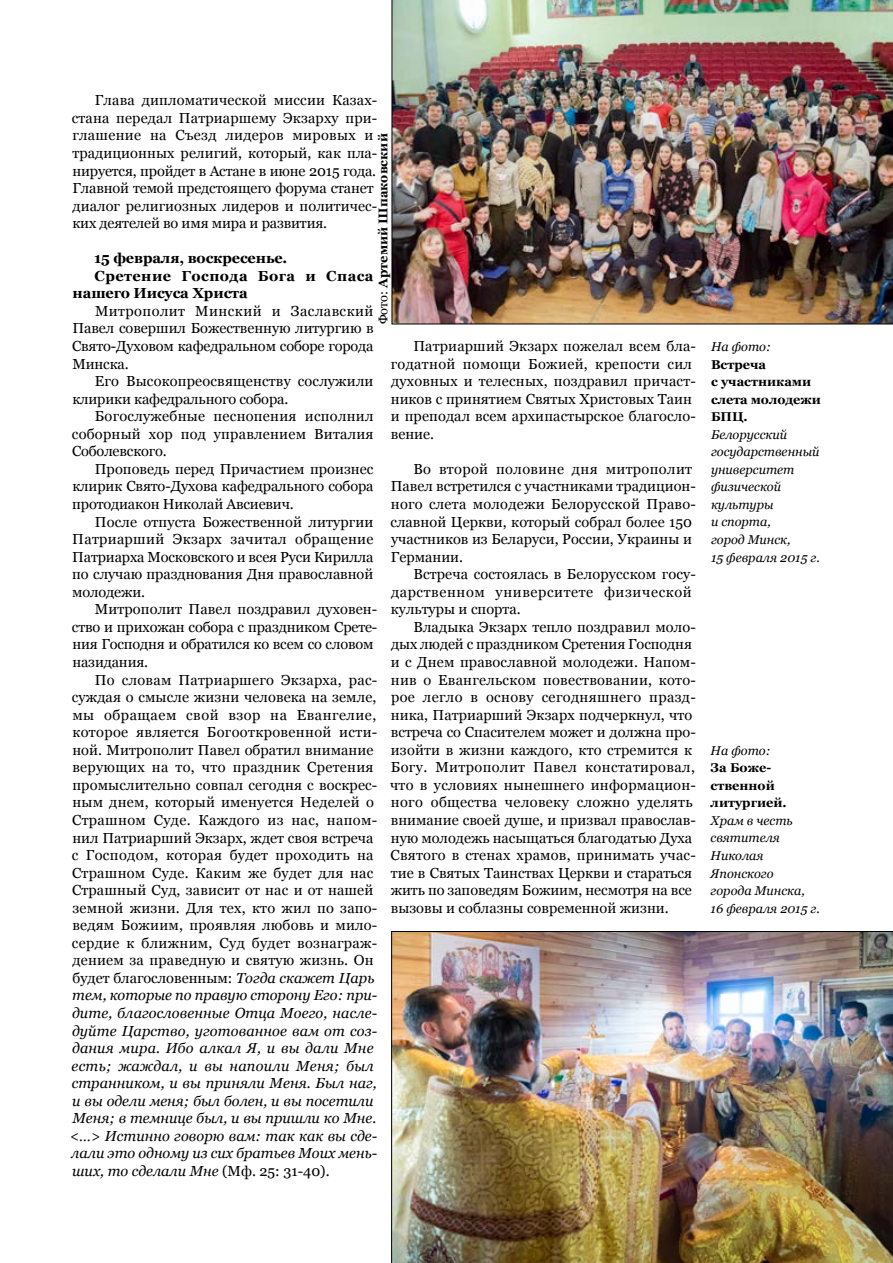
<style>
.page{position:relative;width:893px;height:1263px;background:#fff}
.page>*{position:absolute;margin:0;border:0;box-sizing:border-box;transform-origin:0 0}
.t1{font:14.55px/17.5px "Georgia";letter-spacing:.01em;color:#000}
.t2{font:italic 14.55px "Georgia";letter-spacing:.005em;color:#000}
.t3{font:14.55px "Georgia";letter-spacing:-.01em;color:#000}
.t4{font:700 14.55px "Georgia";letter-spacing:-.01em;color:#000}
.t5{font:14.55px "Georgia";letter-spacing:.04em;color:#000}
.t6{font:14.55px "Georgia";letter-spacing:.035em;color:#000}
.t7{font:14.55px "Georgia";letter-spacing:.03em;color:#000}
.t8{font:700 14.55px "Georgia";letter-spacing:.03em;color:#000}
.t9{font:italic 12.75px/17.5px "Georgia";color:#000}
.t10{font:700 12.75px "Georgia";color:#000}
.s1{font-style:italic}
.s2{font-style:normal}
.s3{font-weight:400}
.s4{font-weight:700;font-style:normal}
</style>
<div class="page">
<img style="left:392px;top:0;width:501px;height:324px">
<img style="left:391px;top:931px;width:502px;height:332px">
<p class="t1" style="left:72px;top:92px;width:307px;text-indent:23px">Глава дипломатической миссии Казах&shy;стана передал Патриаршему Экзарху при&shy;глашение на Съезд лидеров мировых и традиционных религий, который, как пла&shy;нируется, пройдет в Астане в июне 2015 года.<br>Главной темой предстоящего форума станет диалог религиозных лидеров и политичес&shy;ких деятелей во имя мира и развития.</p>
<p class="t4" style="left:94px;top:249px;width:195px">15 февраля, воскресенье.</p>
<p class="t8" style="left:95px;top:266px;width:280px">Сретение Господа Бога и Спаса</p>
<p class="t4" style="left:73px;top:284px;width:177px">нашего Иисуса Христа</p>
<p class="t7" style="left:95px;top:302px;width:280px">Митрополит Минский и Заславский</p>
<p class="t1" style="left:72px;top:320px;width:303px">Павел совершил Божественную литургию в</p>
<p class="t3" style="left:72px;top:337px;width:303px">Свято-Духовом кафедральном соборе города</p>
<p class="t1" style="left:72px;top:355px;width:58px">Минска.</p>
<p class="t1" style="left:95px;top:373px;width:280px">Его Высокопреосвященству сослужили</p>
<p class="t3" style="left:72px;top:390px;width:217px">клирики кафедрального собора.</p>
<p class="t1" style="left:95px;top:408px;width:280px">Богослужебные песнопения исполнил</p>
<p class="t1" style="left:72px;top:425px;width:303px">соборный хор под управлением Виталия</p>
<p class="t3" style="left:72px;top:442px;width:96px">Соболевского.</p>
<p class="t1" style="left:95px;top:460px;width:280px">Проповедь перед Причастием произнес</p>
<p class="t3" style="left:72px;top:478px;width:303px">клирик Свято-Духова кафедрального собора</p>
<p class="t3" style="left:72px;top:495px;width:223px">протодиакон Николай Авсиевич.</p>
<p class="t1" style="left:95px;top:513px;width:280px">После отпуста Божественной литургии</p>
<p class="t1" style="left:72px;top:531px;width:303px">Патриарший Экзарх зачитал обращение</p>
<p class="t3" style="left:72px;top:548px;width:303px">Патриарха Московского и всея Руси Кирилла</p>
<p class="t1" style="left:72px;top:566px;width:302px">по случаю празднования Дня православной</p>
<p class="t3" style="left:72px;top:583px;width:74px">молодежи.</p>
<p class="t1" style="left:95px;top:601px;width:284px">Митрополит Павел поздравил духовен-</p>
<p class="t3" style="left:72px;top:618px;width:307px">ство и прихожан собора с праздником Срете-</p>
<p class="t3" style="left:72px;top:636px;width:303px">ния Господня и обратился ко всем со словом</p>
<p class="t3" style="left:72px;top:653px;width:77px">назидания.</p>
<p class="t1" style="left:95px;top:671px;width:284px">По словам Патриаршего Экзарха, рас-</p>
<p class="t1" style="left:72px;top:689px;width:306px">суждая о смысле жизни человека на земле,</p>
<p class="t6" style="left:72px;top:706px;width:306px">мы обращаем свой взор на Евангелие,</p>
<p class="t1" style="left:72px;top:724px;width:307px">которое является Богооткровенной исти-</p>
<p class="t1" style="left:72px;top:741px;width:303px">ной. Митрополит Павел обратил внимание</p>
<p class="t1" style="left:72px;top:759px;width:303px">верующих на то, что праздник Сретения</p>
<p class="t1" style="left:72px;top:776px;width:307px">промыслительно совпал сегодня с воскрес-</p>
<p class="t1" style="left:72px;top:794px;width:303px">ным днем, который именуется Неделей о</p>
<p class="t1" style="left:72px;top:811px;width:307px">Страшном Суде. Каждого из нас, напом-</p>
<p class="t1" style="left:72px;top:829px;width:303px">нил Патриарший Экзарх, ждет своя встреча</p>
<p class="t1" style="left:72px;top:846px;width:303px">с Господом, которая будет проходить на</p>
<p class="t1" style="left:72px;top:864px;width:303px">Страшном Суде. Каким же будет для нас</p>
<p class="t1" style="left:72px;top:882px;width:303px">Страшный Суд, зависит от нас и от нашей</p>
<p class="t1" style="left:72px;top:899px;width:306px">земной жизни. Для тех, кто жил по запо-</p>
<p class="t1" style="left:72px;top:917px;width:307px">ведям Божиим, проявляя любовь и мило-</p>
<p class="t1" style="left:72px;top:934px;width:307px">сердие к ближним, Суд будет вознаграж-</p>
<p class="t1" style="left:73px;top:952px;width:302px">дением за праведную и святую жизнь. Он</p>
<p class="t1" style="left:73px;top:969px;width:303px">будет благословенным: <span class="s1">Тогда скажет Царь</span></p>
<p class="t2" style="left:72px;top:986px;width:306px">тем, которые по правую сторону Его: при-</p>
<p class="t2" style="left:72px;top:1004px;width:307px">дите, благословенные Отца Моего, насле-</p>
<p class="t2" style="left:72px;top:1021px;width:307px">дуйте Царство, уготованное вам от соз-</p>
<p class="t2" style="left:72px;top:1039px;width:303px">дания мира. Ибо алкал Я, и вы дали Мне</p>
<p class="t2" style="left:72px;top:1056px;width:303px">есть; жаждал, и вы напоили Меня; был</p>
<p class="t2" style="left:72px;top:1074px;width:307px">странником, и вы приняли Меня. Был наг,</p>
<p class="t2" style="left:72px;top:1091px;width:303px">и вы одели меня; был болен, и вы посетили</p>
<p class="t2" style="left:72px;top:1109px;width:305px">Меня; в темнице был, и вы пришли ко Мне.</p>
<p class="t2" style="left:70px;top:1127px;width:309px">&lt;…&gt; Истинно говорю вам: так как вы сде-</p>
<p class="t2" style="left:71px;top:1144px;width:307px">лали это одному из сих братьев Моих мень-</p>
<p class="t2" style="left:72px;top:1162px;width:259px">ших, то сделали Мне <span class="s2">(Мф. 25: 31-40).</span></p>
<p class="t10" style="left:375px;top:324px;width:193px;rotate:-90deg"><span class="s3">Фото:</span> Артемий Шпаковский</p>
<p class="t1" style="left:391px;top:338px;width:307px;text-indent:23px">Патриарший Экзарх пожелал всем бла&shy;годатной помощи Божией, крепости сил духовных и телесных, поздравил причаст&shy;ников с принятием Святых Христовых Таин и преподал всем архипастырское благосло&shy;вение.</p>
<p class="t1" style="left:413px;top:460px;width:280px">Во второй половине дня митрополит</p>
<p class="t1" style="left:391px;top:478px;width:305px">Павел встретился с участниками традицион-</p>
<p class="t1" style="left:391px;top:495px;width:306px">ного слета молодежи Белорусской Право-</p>
<p class="t1" style="left:390px;top:513px;width:303px">славной Церкви, который собрал более 150</p>
<p class="t1" style="left:391px;top:531px;width:302px">участников из Беларуси, России, Украины и</p>
<p class="t1" style="left:391px;top:548px;width:74px">Германии.</p>
<p class="t1" style="left:413px;top:566px;width:284px">Встреча состоялась в Белорусском госу-</p>
<p class="t5" style="left:391px;top:583px;width:302px">дарственном университете физической</p>
<p class="t1" style="left:391px;top:601px;width:131px">культуры и спорта.</p>
<p class="t1" style="left:413px;top:618px;width:284px">Владыка Экзарх тепло поздравил моло-</p>
<p class="t1" style="left:391px;top:636px;width:302px">дых людей с праздником Сретения Господня</p>
<p class="t1" style="left:391px;top:653px;width:307px">и с Днем православной молодежи. Напом-</p>
<p class="t1" style="left:391px;top:671px;width:307px">нив о Евангельском повествовании, кото-</p>
<p class="t1" style="left:391px;top:689px;width:306px">рое легло в основу сегодняшнего празд-</p>
<p class="t1" style="left:391px;top:706px;width:303px">ника, Патриарший Экзарх подчеркнул, что</p>
<p class="t1" style="left:391px;top:724px;width:307px">встреча со Спасителем может и должна про-</p>
<p class="t1" style="left:391px;top:741px;width:303px">изойти в жизни каждого, кто стремится к</p>
<p class="t1" style="left:391px;top:759px;width:306px">Богу. Митрополит Павел констатировал,</p>
<p class="t1" style="left:390px;top:776px;width:307px">что в условиях нынешнего информацион-</p>
<p class="t1" style="left:391px;top:794px;width:303px">ного общества человеку сложно уделять</p>
<p class="t1" style="left:391px;top:811px;width:307px">внимание своей душе, и призвал православ-</p>
<p class="t1" style="left:391px;top:829px;width:303px">ную молодежь насыщаться благодатью Духа</p>
<p class="t1" style="left:391px;top:846px;width:306px">Святого в стенах храмов, принимать учас-</p>
<p class="t1" style="left:391px;top:864px;width:303px">тие в Святых Таинствах Церкви и стараться</p>
<p class="t1" style="left:391px;top:882px;width:303px">жить по заповедям Божиим, несмотря на все</p>
<p class="t1" style="left:391px;top:899px;width:279px">вызовы и соблазны современной жизни.</p>
<p class="t9" style="left:711px;top:338px;width:112px">На фото:<br><span class="s4">Встреча<br>с участниками слета молодежи<br>БПЦ.<br></span>Белорусский государственный университет физической культуры<br>и спорта,<br>город Минск,<br>15 февраля 2015 г.</p>
<p class="t9" style="left:711px;top:742px;width:111px">На фото:<br><span class="s4">За Боже&shy;ственной литургией.<br></span>Храм в честь святителя<br>Николая<br>Японского<br>города Минска,<br>16 февраля 2015 г.</p>
</div>
